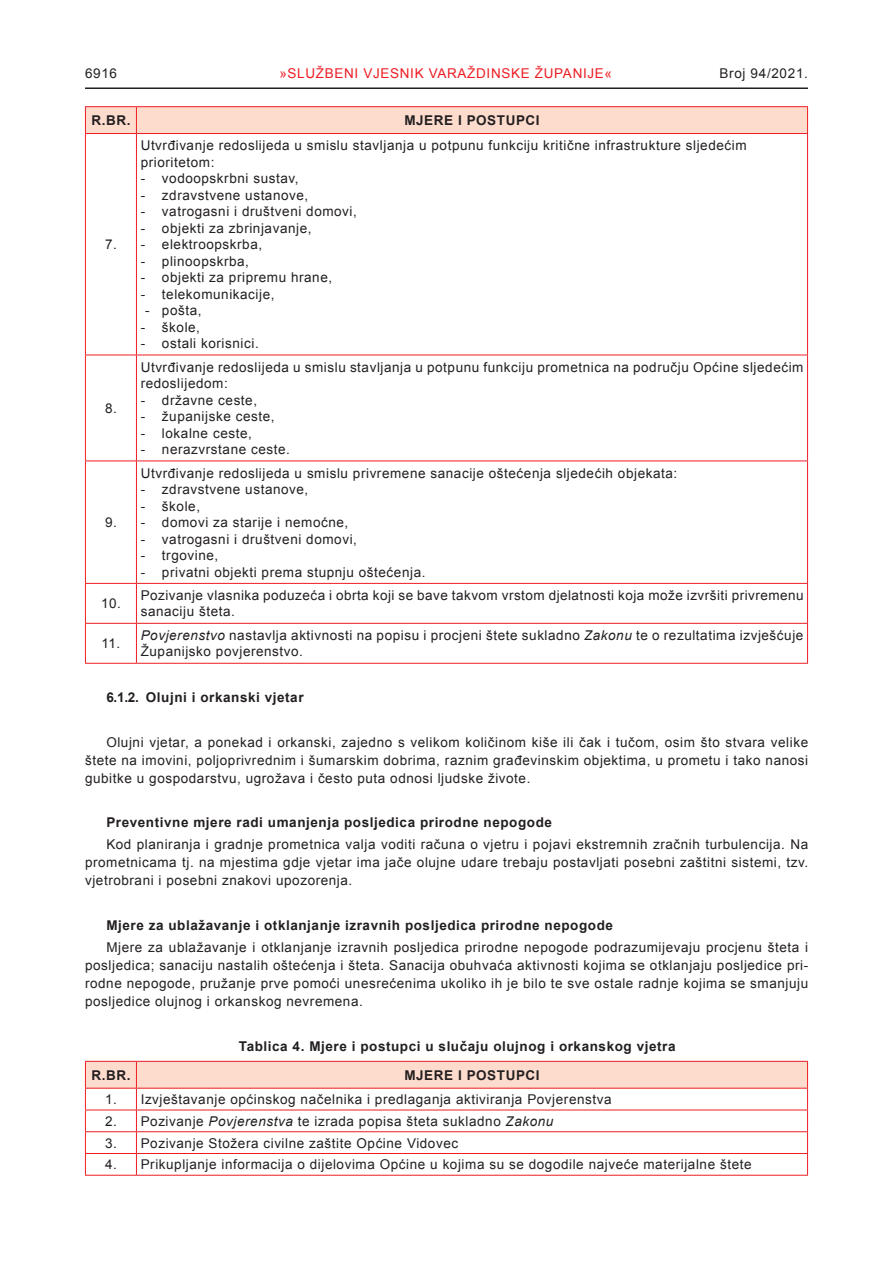
<style>
.page{position:relative;width:893px;height:1263px;background:#fff}
.page>*{position:absolute;margin:0;border:0;box-sizing:border-box;transform-origin:0 0}
.t1{font:13.5px/18px "Arial";letter-spacing:.04em;color:#231f20}
.t2{font:700 13.5px "Arial";letter-spacing:.04em;color:#231f20}
.t3{font:13.5px "Arial";letter-spacing:.05em;color:#ee1d23}
.s1{font-style:italic}
</style>
<div class="page">
<hr style="left:85px;top:87px;width:723px;height:2px;background:#231f20">
<hr style="left:85px;top:106px;width:51px;height:1px;background:#ee1d23">
<hr style="left:136px;top:106px;width:672px;height:1px;background:#ee1d23">
<div style="left:85px;top:107px;width:723px;height:26px;background:#fddcce"></div>
<hr style="left:85px;top:133px;width:51px;height:1px;background:#ee1d23">
<hr style="left:136px;top:133px;width:672px;height:1px;background:#ee1d23">
<hr style="left:85px;top:134px;width:1px;height:221px;background:#ee1d23">
<hr style="left:136px;top:134px;width:1px;height:221px;background:#ee1d23">
<hr style="left:807px;top:134px;width:1px;height:221px;background:#ee1d23">
<hr style="left:85px;top:355px;width:51px;height:1px;background:#ee1d23">
<hr style="left:85px;top:355px;width:1px;height:106px;background:#ee1d23">
<hr style="left:136px;top:355px;width:672px;height:1px;background:#ee1d23">
<hr style="left:136px;top:355px;width:1px;height:106px;background:#ee1d23">
<hr style="left:807px;top:355px;width:1px;height:106px;background:#ee1d23">
<hr style="left:85px;top:461px;width:51px;height:1px;background:#ee1d23">
<hr style="left:85px;top:461px;width:1px;height:122px;background:#ee1d23">
<hr style="left:136px;top:461px;width:672px;height:1px;background:#ee1d23">
<hr style="left:136px;top:461px;width:1px;height:122px;background:#ee1d23">
<hr style="left:807px;top:461px;width:1px;height:122px;background:#ee1d23">
<hr style="left:85px;top:583px;width:51px;height:1px;background:#ee1d23">
<hr style="left:85px;top:584px;width:1px;height:39px;background:#ee1d23">
<hr style="left:136px;top:583px;width:672px;height:1px;background:#ee1d23">
<hr style="left:136px;top:584px;width:1px;height:39px;background:#ee1d23">
<hr style="left:807px;top:584px;width:1px;height:39px;background:#ee1d23">
<hr style="left:85px;top:623px;width:51px;height:1px;background:#ee1d23">
<hr style="left:85px;top:624px;width:1px;height:39px;background:#ee1d23">
<hr style="left:136px;top:623px;width:672px;height:1px;background:#ee1d23">
<hr style="left:136px;top:624px;width:1px;height:39px;background:#ee1d23">
<hr style="left:807px;top:624px;width:1px;height:39px;background:#ee1d23">
<hr style="left:85px;top:663px;width:51px;height:1px;background:#ee1d23">
<hr style="left:136px;top:663px;width:672px;height:1px;background:#ee1d23">
<hr style="left:85px;top:1175px;width:51px;height:1px;background:#ee1d23">
<hr style="left:136px;top:1175px;width:672px;height:1px;background:#ee1d23">
<svg style="left:85px;top:1061px;width:723px;height:114px"></svg>
<hr style="left:85px;top:1088px;width:51px;height:1px;background:#ee1d23">
<hr style="left:136px;top:1088px;width:672px;height:1px;background:#ee1d23">
<p class="t1" style="left:85px;top:64px;width:34px">6916</p>
<p class="t3" style="left:279px;top:64px;width:334px">»SLUŽBENI VJESNIK VARAŽDINSKE ŽUPANIJE«</p>
<p class="t1" style="left:719px;top:64px;width:90px">Broj 94/2021.</p>
<p class="t2" style="left:91px;top:111px;width:41px">R.BR.</p>
<p class="t2" style="left:404px;top:111px;width:137px">MJERE I POSTUPCI</p>
<p class="t1" style="left:105px;top:236px;width:13px">7.</p>
<p class="t1" style="left:105px;top:399px;width:13px">8.</p>
<p class="t1" style="left:105px;top:513px;width:13px">9.</p>
<p class="t1" style="left:141px;top:137px;width:607px;line-height:16.5px">Utvrđivanje redoslijeda u smislu stavljanja u potpunu funkciju kritične infrastrukture sljedećim prioritetom:</p>
<p class="t1" style="left:141px;top:170px;width:159px">- vodoopskrbni sustav,</p>
<p class="t1" style="left:141px;top:186px;width:169px">- zdravstvene ustanove,</p>
<p class="t1" style="left:141px;top:203px;width:218px">- vatrogasni i društveni domovi,</p>
<p class="t1" style="left:141px;top:219px;width:172px">- objekti za zbrinjavanje,</p>
<p class="t1" style="left:141px;top:236px;width:123px">- elektroopskrba,</p>
<p class="t1" style="left:141px;top:252px;width:110px">- plinoopskrba,</p>
<p class="t1" style="left:141px;top:269px;width:193px">- objekti za pripremu hrane,</p>
<p class="t1" style="left:141px;top:285px;width:135px">- telekomunikacije,</p>
<p class="t1" style="left:145px;top:302px;width:58px">- pošta,</p>
<p class="t1" style="left:141px;top:318px;width:61px">- škole,</p>
<p class="t1" style="left:141px;top:335px;width:120px">- ostali korisnici.</p>
<p class="t1" style="left:141px;top:359px;width:664px;line-height:16.5px">Utvrđivanje redoslijeda u smislu stavljanja u potpunu funkciju prometnica na području Općine sljedećim redoslijedom:</p>
<p class="t1" style="left:141px;top:391px;width:118px">- državne ceste,</p>
<p class="t1" style="left:141px;top:407px;width:135px">- županijske ceste,</p>
<p class="t1" style="left:141px;top:424px;width:113px">- lokalne ceste,</p>
<p class="t1" style="left:141px;top:440px;width:151px">- nerazvrstane ceste.</p>
<p class="t1" style="left:141px;top:464px;width:538px">Utvrđivanje redoslijeda u smislu privremene sanacije oštećenja sljedećih objekata:</p>
<p class="t1" style="left:141px;top:480px;width:169px">- zdravstvene ustanove,</p>
<p class="t1" style="left:141px;top:497px;width:61px">- škole,</p>
<p class="t1" style="left:141px;top:513px;width:209px">- domovi za starije i nemoćne,</p>
<p class="t1" style="left:141px;top:530px;width:218px">- vatrogasni i društveni domovi,</p>
<p class="t1" style="left:141px;top:546px;width:79px">- trgovine,</p>
<p class="t1" style="left:141px;top:563px;width:286px">- privatni objekti prema stupnju oštećenja.</p>
<p class="t1" style="left:101px;top:595px;width:21px">10.</p>
<p class="t1" style="left:141px;top:587px;width:664px;line-height:16.5px">Pozivanje vlasnika poduzeća i obrta koji se bave takvom vrstom djelatnosti koja može izvršiti privremenu sanaciju šteta.</p>
<p class="t1" style="left:102px;top:634px;width:20px">11.</p>
<p class="t1" style="left:141px;top:627px;width:664px;line-height:16.5px"><span class="s1">Povjerenstvo</span> nastavlja aktivnosti na popisu i procjeni štete sukladno <span class="s1">Zakonu</span> te o rezultatima izvješćuje<br>Županijsko povjerenstvo.</p>
<p class="t2" style="left:106px;top:688px;width:199px">6.1.2. Olujni i orkanski vjetar</p>
<p class="t1" style="left:85px;top:733px;width:725px;text-align:justify;text-indent:21px">Olujni vjetar, a ponekad i orkanski, zajedno s velikom količinom kiše ili čak i tučom, osim što stvara velike štete na imovini, poljoprivrednim i šumarskim dobrima, raznim građevinskim objektima, u prometu i tako nanosi gubitke u gospodarstvu, ugrožava i često puta odnosi ljudske živote.</p>
<p class="t2" style="left:106px;top:813px;width:447px">Preventivne mjere radi umanjenja posljedica prirodne nepogode</p>
<p class="t1" style="left:85px;top:836px;width:725px;text-align:justify;text-indent:21px">Kod planiranja i gradnje prometnica valja voditi računa o vjetru i pojavi ekstremnih zračnih turbulencija. Na prometnicama tj. na mjestima gdje vjetar ima jače olujne udare trebaju postavljati posebni zaštitni sistemi, tzv. vjetrobrani i posebni znakovi upozorenja.</p>
<p class="t2" style="left:106px;top:916px;width:508px">Mjere za ublažavanje i otklanjanje izravnih posljedica prirodne nepogode</p>
<p class="t1" style="left:85px;top:938px;width:725px;text-align:justify;text-indent:21px">Mjere za ublažavanje i otklanjanje izravnih posljedica prirodne nepogode podrazumijevaju procjenu šteta i posljedica; sanaciju nastalih oštećenja i šteta. Sanacija obuhvaća aktivnosti kojima se otklanjaju posljedice pri&shy;rodne nepogode, pružanje prve pomoći unesrećenima ukoliko ih je bilo te sve ostale radnje kojima se smanjuju posljedice olujnog i orkanskog nevremena.</p>
<p class="t2" style="left:239px;top:1037px;width:438px">Tablica 4. Mjere i postupci u slučaju olujnog i orkanskog vjetra</p>
<p class="t2" style="left:91px;top:1066px;width:41px">R.BR.</p>
<p class="t2" style="left:404px;top:1066px;width:137px">MJERE I POSTUPCI</p>
<p class="t1" style="left:105px;top:1090px;width:508px">1. Izvještavanje općinskog načelnika i predlaganja aktiviranja Povjerenstva</p>
<p class="t1" style="left:105px;top:1112px;width:450px">2. Pozivanje <span class="s1">Povjerenstva</span> te izrada popisa šteta sukladno <span class="s1">Zakonu</span></p>
<p class="t1" style="left:105px;top:1134px;width:355px">3. Pozivanje Stožera civilne zaštite Općine Vidovec</p>
<p class="t1" style="left:105px;top:1156px;width:648px">4. Prikupljanje informacija o dijelovima Općine u kojima su se dogodile najveće materijalne štete</p>
</div>
